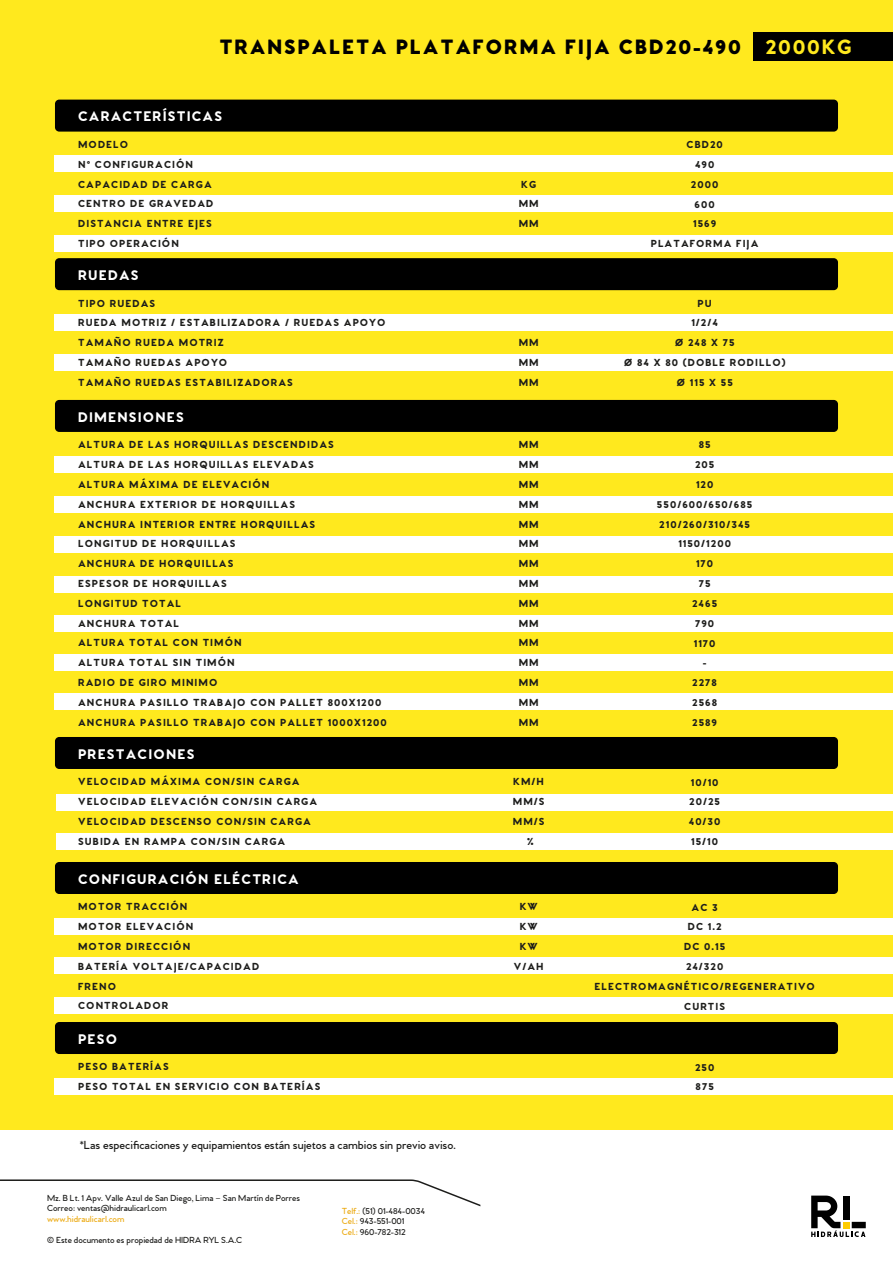
<style>
.page{position:relative;width:893px;height:1263px;background:#fff}
.page>*{position:absolute;margin:0;border:0;box-sizing:border-box;transform-origin:0 0}
.t1{font:900 21.3px "Venti CF";letter-spacing:.08em;color:#000}
.t2{font:900 14.25px "Venti CF";letter-spacing:.08em;color:#fff}
.t3{font:600 12px "Venti CF";letter-spacing:-.005em;color:#1d1d1b}
.t4{font:900 10.5px/19.8px "Venti CF";letter-spacing:.1em;color:#1d1d1b}
.t5{font:600 9px/10.5px "Venti CF";letter-spacing:-.005em;color:#1d1d1b}
.t6{font:600 9px "Venti CF";letter-spacing:-.005em;color:#ecaa13}
.s1{color:#ffe91e}
.s2{color:#ecaa13}
</style>
<div class="page">
<div style="left:0;top:0;width:893px;height:1130px;background:#ffe91e"></div>
<div style="left:55px;top:100px;width:783px;height:32px;background:#000;border-radius:4px"></div>
<div style="left:55px;top:155px;width:838px;height:17px;background:#fff"></div>
<div style="left:55px;top:195px;width:838px;height:17px;background:#fff"></div>
<div style="left:55px;top:235px;width:838px;height:17px;background:#fff"></div>
<div style="left:55px;top:456px;width:838px;height:17px;background:#fff"></div>
<div style="left:55px;top:496px;width:838px;height:17px;background:#fff"></div>
<div style="left:55px;top:536px;width:838px;height:17px;background:#fff"></div>
<div style="left:55px;top:576px;width:838px;height:17px;background:#fff"></div>
<div style="left:55px;top:615px;width:838px;height:17px;background:#fff"></div>
<div style="left:55px;top:654px;width:838px;height:17px;background:#fff"></div>
<div style="left:55px;top:693px;width:838px;height:17px;background:#fff"></div>
<div style="left:55px;top:918px;width:838px;height:17px;background:#fff"></div>
<div style="left:55px;top:957px;width:838px;height:17px;background:#fff"></div>
<div style="left:55px;top:997px;width:838px;height:17px;background:#fff"></div>
<div style="left:55px;top:1078px;width:838px;height:17px;background:#fff"></div>
<div style="left:56px;top:794px;width:837px;height:17px;background:#fff"></div>
<div style="left:56px;top:833px;width:837px;height:17px;background:#fff"></div>
<div style="left:55px;top:314px;width:838px;height:17px;background:#fff"></div>
<div style="left:55px;top:354px;width:838px;height:17px;background:#fff"></div>
<div style="left:55px;top:258px;width:783px;height:32px;background:#000;border-radius:4px"></div>
<div style="left:55px;top:400px;width:783px;height:32px;background:#000;border-radius:4px"></div>
<div style="left:55px;top:737px;width:783px;height:32px;background:#000;border-radius:4px"></div>
<div style="left:55px;top:862px;width:783px;height:32px;background:#000;border-radius:4px"></div>
<div style="left:55px;top:1022px;width:783px;height:32px;background:#000;border-radius:4px"></div>
<div style="left:754px;top:32px;width:139px;height:28px;background:#000"></div>
<svg style="left:811px;top:1195px;width:55px;height:42px"></svg>
<svg style="left:0;top:1179px;width:480px;height:27px"></svg>
<h1 class="t1" style="left:219px;top:33px;width:634px">TRANSPALETA PLATAFORMA FIJA CBD20-490 <span class="s1">2000KG</span></h1>
<h2 class="t2" style="left:78px;top:108px;width:145px">CARACTERÍSTICAS</h2>
<p class="t4" style="left:78px;top:135px;width:137px">MODELO<br>N° CONFIGURACIÓN<br>CAPACIDAD DE CARGA<br>CENTRO DE GRAVEDAD<br>DISTANCIA ENTRE EJES<br>TIPO OPERACIÓN</p>
<h2 class="t2" style="left:78px;top:266px;width:62px">RUEDAS</h2>
<p class="t4" style="left:78px;top:294px;width:309px">TIPO RUEDAS<br>RUEDA MOTRIZ / ESTABILIZADORA / RUEDAS APOYO<br>TAMAÑO RUEDA MOTRIZ<br>TAMAÑO RUEDAS APOYO<br>TAMAÑO RUEDAS ESTABILIZADORAS</p>
<h2 class="t2" style="left:78px;top:408px;width:107px">DIMENSIONES</h2>
<p class="t4" style="left:78px;top:436px;width:310px">ALTURA DE LAS HORQUILLAS DESCENDIDAS<br>ALTURA DE LAS HORQUILLAS ELEVADAS<br>ALTURA MÁXIMA DE ELEVACIÓN<br>ANCHURA EXTERIOR DE HORQUILLAS<br>ANCHURA INTERIOR ENTRE HORQUILLAS<br>LONGITUD DE HORQUILLAS<br>ANCHURA DE HORQUILLAS<br>ESPESOR DE HORQUILLAS<br>LONGITUD TOTAL<br>ANCHURA TOTAL<br>ALTURA TOTAL CON TIMÓN<br>ALTURA TOTAL SIN TIMÓN<br>RADIO DE GIRO MINIMO<br>ANCHURA PASILLO TRABAJO CON PALLET 800X1200<br>ANCHURA PASILLO TRABAJO CON PALLET 1000X1200</p>
<h2 class="t2" style="left:78px;top:745px;width:118px">PRESTACIONES</h2>
<p class="t4" style="left:78px;top:773px;width:241px">VELOCIDAD MÁXIMA CON/SIN CARGA<br>VELOCIDAD ELEVACIÓN CON/SIN CARGA<br>VELOCIDAD DESCENSO CON/SIN CARGA<br>SUBIDA EN RAMPA CON/SIN CARGA</p>
<h2 class="t2" style="left:78px;top:870px;width:222px">CONFIGURACIÓN ELÉCTRICA</h2>
<p class="t4" style="left:78px;top:898px;width:183px">MOTOR TRACCIÓN<br>MOTOR ELEVACIÓN<br>MOTOR DIRECCIÓN<br>BATERÍA VOLTAJE/CAPACIDAD<br>FRENO<br>CONTROLADOR</p>
<h2 class="t2" style="left:78px;top:1030px;width:40px">PESO</h2>
<p class="t4" style="left:78px;top:1058px;width:244px">PESO BATERÍAS<br>PESO TOTAL EN SERVICIO CON BATERÍAS</p>
<p class="t3" style="left:80px;top:1137px;width:377px">*Las especificaciones y equipamientos están sujetos a cambios sin previo aviso.</p>
<p class="t5" style="left:47px;top:1193px;width:255px">Mz. B Lt. 1 Apv. Valle Azul de San Diego, Lima – San Martín de Porres<br>Correo: ventas@hidraulicarl.com</p>
<p class="t6" style="left:47px;top:1213px;width:79px">www.hidraulicarl.com</p>
<p class="t5" style="left:47px;top:1235px;width:197px">© Este documento es propiedad de HIDRA RYL S.A.C</p>
<p class="t5" style="left:342px;top:1206px;width:85px"><span class="s2">Telf.:</span> (51) 01-484-0034<br><span class="s2">Cel.:</span> 943-551-001<br><span class="s2">Cel.:</span> 960-782-312</p>
<p class="t4" style="left:519px;top:175px;width:22px">KG<br>MM<br>MM</p>
<p class="t4" style="left:519px;top:334px;width:22px;text-align:justify">MM MM MM</p>
<p class="t4" style="left:519px;top:436px;width:22px;text-align:justify">MM MM MM MM MM MM MM MM MM MM MM MM MM MM MM</p>
<p class="t4" style="left:513px;top:773px;width:33px;text-align:center">KM/H<br>MM/S<br>MM/S %</p>
<p class="t4" style="left:514px;top:898px;width:31px;text-align:center">KW<br>KW<br>KW<br>V/AH</p>
<p class="t4" style="left:651px;top:135px;width:109px;text-align:center">CBD20<br>490<br>2000<br>600<br>1569<br>PLATAFORMA FIJA</p>
<p class="t4" style="left:624px;top:294px;width:164px;text-align:center">PU<br>1/2/4<br>Ø 248 X 75<br>Ø 84 X 80 (DOBLE RODILLO)<br>Ø 115 X 55</p>
<p class="t4" style="left:657px;top:436px;width:97px;text-align:center">85<br>205<br>120<br>550/600/650/685<br>210/260/310/345<br>1150/1200<br>170<br>75<br>2465<br>790<br>1170<br>-<br>2278<br>2568<br>2589</p>
<p class="t4" style="left:689px;top:773px;width:33px">10/10<br>20/25<br>40/30<br>15/10</p>
<p class="t4" style="left:594px;top:898px;width:222px;text-align:center">AC 3<br>DC 1.2<br>DC 0.15<br>24/320<br>ELECTROMAGNÉTICO/REGENERATIVO<br>CURTIS</p>
<p class="t4" style="left:695px;top:1058px;width:21px">250<br>875</p>
</div>
